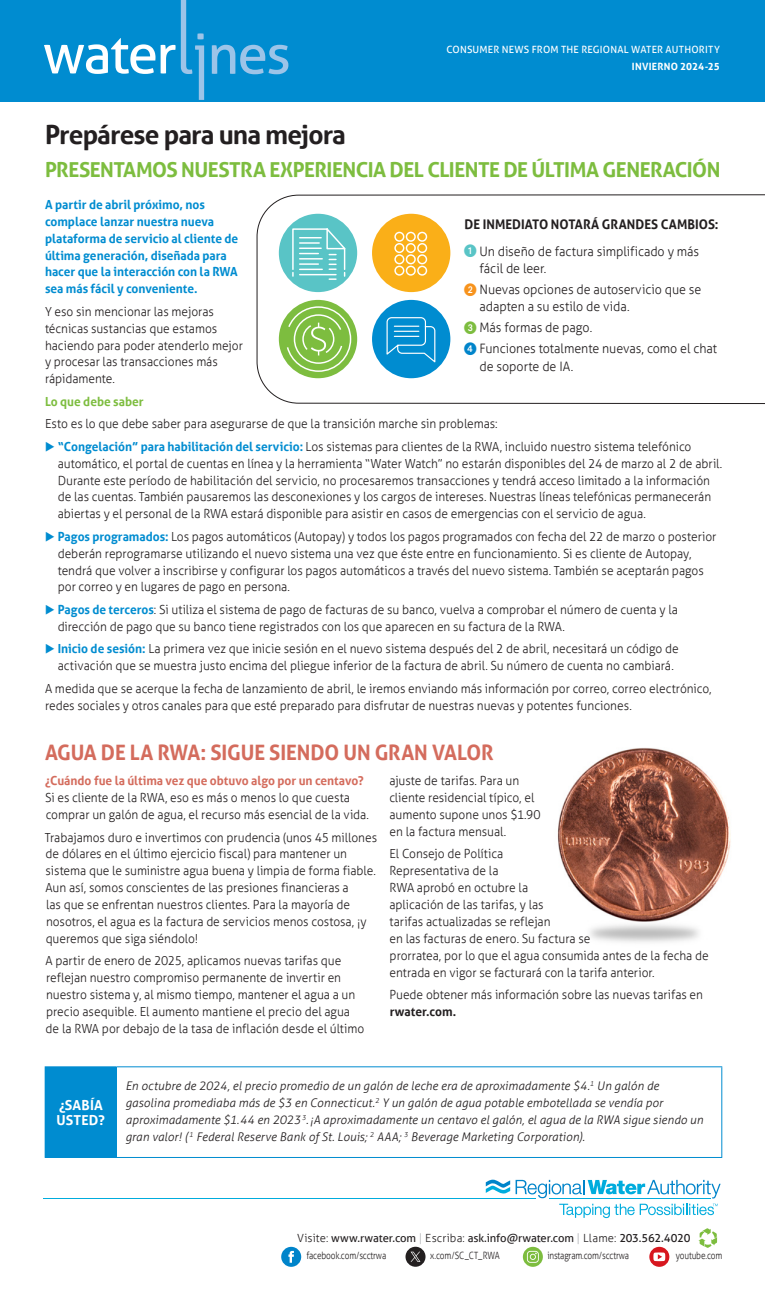
<style>
.page{position:relative;width:765px;height:1305px;background:#fff}
.page>*{position:absolute;margin:0;border:0;box-sizing:border-box;transform-origin:0 0}
.Text__Running_9_75_13{font:700 26.25px "Aller";letter-spacing:-.035em;color:#231f20}
.Text__Running_9_75_13-2{font:700 21.25px "Aller";letter-spacing:-.005em;color:#d46c5d;scale:.96 1}
.Text__Running_9_75_13-3{font:700 20.62px "Aller";letter-spacing:-.025em;color:#7dbd3f}
.Text__Running_10_13_5{font:700 13.75px/15px "Aller";letter-spacing:.01em;color:#fff}
.Text__Running_9_75_13-4{font:700 13.25px "Aller";color:#231f20;scale:.96 1}
.Text__Running_9_75_13-5{font:300 13px/17.5px "Aller";letter-spacing:-.005em;color:#231f20;scale:.96 1}
.Text__Running_9_75_13-6{font:300 12.5px/16.9px "Aller";letter-spacing:-.005em;color:#231f20;scale:.96 1}
.Text__Running_9_75_13-7{font:700 12.5px/16.9px "Aller";letter-spacing:-.005em;color:#008cd0;scale:.96 1}
.Text__Running_9_75_13-8{font:700 12.5px "Aller";color:#7dbd3f;scale:.96 1}
.Text__Running_10_13_5-2{font:italic 300 11.88px/16.9px "Aller";letter-spacing:.005em;color:#231f20}
.Text__Running{font:11.25px "Aller";letter-spacing:-.01em;color:#231f20}
.Text__Running_10_13_5-3{font:300 10px "Aller";letter-spacing:-.02em;color:#231f20;scale:.83 1}
.t1{font:10px "Aller";letter-spacing:.02em;color:#fff}
.t2{font:700 10px "Aller";letter-spacing:.025em;color:#fff}
.s1{font-family:"European Pi Three";font-weight:400;color:#008cd0}
.s2{font-weight:700;color:#008cd0}
.s3{font-family:"European Pi One";font-weight:400;color:#59c4c6}
.s4{font-family:"European Pi One";font-weight:400;color:#f7931d}
.s5{font-family:"European Pi One";font-weight:400;color:#7dbd3f}
.s6{font-family:"European Pi One";font-weight:400;color:#0084ca}
.s7{font-weight:700;color:#d46c5d}
.s8{font-weight:700}
.s9{font-weight:300}
.s10{font-weight:300;color:#b2b3b7}
</style>
<div class="page">
<div style="left:0;top:0;width:765px;height:101px;background:#008cd0"></div>
<svg style="left:44px;top:0;width:160px;height:100px"></svg>
<svg style="left:212px;top:45px;width:76px;height:29px"></svg>
<div style="left:45px;top:1067px;width:71px;height:90px;background:#008cd0"></div>
<hr style="left:45px;top:1066px;width:71px;height:1px;background:#008cd0">
<hr style="left:116px;top:1066px;width:606px;height:1px;background:#008cd0">
<hr style="left:116px;top:1067px;width:1px;height:90px;background:#008cd0">
<hr style="left:721px;top:1067px;width:1px;height:90px;background:#008cd0">
<hr style="left:45px;top:1157px;width:71px;height:1px;background:#008cd0">
<hr style="left:116px;top:1157px;width:606px;height:1px;background:#008cd0">
<hr style="left:44px;top:1198px;width:491px;height:1px;background:#00acdd">
<svg style="left:486px;top:1180px;width:24px;height:14px"></svg>
<svg style="left:516px;top:1180px;width:205px;height:38px"></svg>
<svg style="left:699px;top:1228px;width:18px;height:20px"></svg>
<svg style="left:256px;top:194px;width:509px;height:210px"></svg>
<img style="left:557px;top:748px;width:174px;height:195px">
<svg style="left:281px;top:1247px;width:20px;height:20px"></svg>
<svg style="left:523px;top:1247px;width:20px;height:20px"></svg>
<svg style="left:649px;top:1247px;width:20px;height:20px"></svg>
<div style="left:406px;top:1247px;width:20px;height:20px;background:#231f20;border-radius:50%"></div>
<svg style="left:411px;top:1252px;width:9px;height:10px"></svg>
<p class="t1" style="left:446px;top:43px;width:275px">CONSUMER NEWS FROM THE REGIONAL WATER AUTHORITY</p>
<p class="t2" style="left:632px;top:60px;width:90px">INVIERNO 2024-25</p>
<p class="Text__Running_9_75_13" style="left:45px;top:118px;width:302px">Prepárese para una mejora</p>
<p class="Text__Running_9_75_13-3" style="left:45px;top:157px;width:677px">PRESENTAMOS NUESTRA EXPERIENCIA DEL CLIENTE DE ÚLTIMA GENERACIÓN</p>
<p class="Text__Running_9_75_13-7" style="left:45px;top:196px;width:203px">A partir de abril próximo, nos complace lanzar nuestra nueva plataforma de servicio al cliente de última generación, diseñada para hacer que la interacción con la RWA sea más fácil y conveniente.</p>
<p class="Text__Running_9_75_13-6" style="left:45px;top:303px;width:208px">Y eso sin mencionar las mejoras técnicas sustancias que estamos haciendo para poder atenderlo mejor y procesar las transacciones más rápidamente.</p>
<p class="Text__Running_9_75_13-8" style="left:45px;top:394px;width:104px">Lo que debe saber</p>
<p class="Text__Running_9_75_13-6" style="left:45px;top:415px;width:473px">Esto es lo que debe saber para asegurarse de que la transición marche sin problemas:</p>
<p class="Text__Running_9_75_13-6" style="left:58px;top:438px;width:694px;text-indent:-13px"><span class="s1">E</span> <span class="s2">“Congelación” para habilitación del servicio:</span> Los sistemas para clientes de la RWA, incluido nuestro sistema telefónico automático, el portal de cuentas en línea y la herramienta “Water Watch” no estarán disponibles del 24 de marzo al 2 de abril.<br>Durante este período de habilitación del servicio, no procesaremos transacciones y tendrá acceso limitado a la información de las cuentas. También pausaremos las desconexiones y los cargos de intereses. Nuestras líneas telefónicas permanecerán abiertas y el personal de la RWA estará disponible para asistir en casos de emergencias con el servicio de agua.</p>
<p class="Text__Running_9_75_13-6" style="left:58px;top:528px;width:688px;text-indent:-13px"><span class="s1">E</span> <span class="s2">Pagos programados:</span> Los pagos automáticos (Autopay) y todos los pagos programados con fecha del 22 de marzo o posterior deberán reprogramarse utilizando el nuevo sistema una vez que éste entre en funcionamiento. Si es cliente de Autopay, tendrá que volver a inscribirse y configurar los pagos automáticos a través del nuevo sistema. También se aceptarán pagos por correo y en lugares de pago en persona.</p>
<p class="Text__Running_9_75_13-6" style="left:58px;top:601px;width:648px;text-indent:-13px"><span class="s1">E</span> <span class="s2">Pagos de terceros</span>: Si utiliza el sistema de pago de facturas de su banco, vuelva a comprobar el número de cuenta y la dirección de pago que su banco tiene registrados con los que aparecen en su factura de la RWA.</p>
<p class="Text__Running_9_75_13-6" style="left:58px;top:640px;width:648px;text-indent:-13px"><span class="s1">E</span> <span class="s2">Inicio de sesión:</span> La primera vez que inicie sesión en el nuevo sistema después del 2 de abril, necesitará un código de activación que se muestra justo encima del pliegue inferior de la factura de abril. Su número de cuenta no cambiará.</p>
<p class="Text__Running_9_75_13-6" style="left:45px;top:680px;width:696px">A medida que se acerque la fecha de lanzamiento de abril, le iremos enviando más información por correo, correo electrónico, redes sociales y otros canales para que esté preparado para disfrutar de nuestras nuevas y potentes funciones.</p>
<p class="Text__Running_9_75_13-4" style="left:465px;top:216px;width:266px">DE INMEDIATO NOTARÁ GRANDES CAMBIOS:</p>
<p class="Text__Running_9_75_13-5" style="left:480px;top:242px;width:230px;text-indent:-15px"><span class="s3">1</span> Un diseño de factura simplificado y más fácil de leer.</p>
<p class="Text__Running_9_75_13-5" style="left:480px;top:281px;width:233px;text-indent:-15px"><span class="s4">2</span> Nuevas opciones de autoservicio que se adapten a su estilo de vida.</p>
<p class="Text__Running_9_75_13-5" style="left:464px;top:319px;width:135px"><span class="s5">3</span> Más formas de pago.</p>
<p class="Text__Running_9_75_13-5" style="left:480px;top:340px;width:249px;text-indent:-15px"><span class="s6">4</span> Funciones totalmente nuevas, como el chat de soporte de IA.</p>
<p class="Text__Running_9_75_13-2" style="left:45px;top:739px;width:469px">AGUA DE LA RWA: SIGUE SIENDO UN GRAN VALOR</p>
<p class="Text__Running_9_75_13-6" style="left:45px;top:773px;width:339px"><span class="s7">¿Cuándo fue la última vez que obtuvo algo por un centavo?<br></span>Si es cliente de la RWA, eso es más o menos lo que cuesta comprar un galón de agua, el recurso más esencial de la vida.</p>
<p class="Text__Running_9_75_13-6" style="left:45px;top:829px;width:348px">Trabajamos duro e invertimos con prudencia (unos 45 millones de dólares en el último ejercicio fiscal) para mantener un sistema que le suministre agua buena y limpia de forma fiable.<br>Aun así, somos conscientes de las presiones financieras a<br>las que se enfrentan nuestros clientes. Para la mayoría de nosotros, el agua es la factura de servicios menos costosa, ¡y queremos que siga siéndolo!</p>
<p class="Text__Running_9_75_13-6" style="left:45px;top:953px;width:334px">A partir de enero de 2025, aplicamos nuevas tarifas que reflejan nuestro compromiso permanente de invertir en nuestro sistema y, al mismo tiempo, mantener el agua a un precio asequible. El aumento mantiene el precio del agua de la RWA por debajo de la tasa de inflación desde el último</p>
<p class="Text__Running_9_75_13-6" style="left:389px;top:773px;width:159px">ajuste de tarifas. Para un cliente residencial típico, el aumento supone unos $1.90 en la factura mensual.</p>
<p class="Text__Running_9_75_13-6" style="left:389px;top:846px;width:334px">El Consejo de Política<br>Representativa de la<br>RWA aprobó en octubre la<br>aplicación de las tarifas, y las<br>tarifas actualizadas se reflejan<br>en las facturas de enero. Su factura se<br>prorratea, por lo que el agua consumida antes de la fecha de entrada en vigor se facturará con la tarifa anterior.</p>
<p class="Text__Running_9_75_13-6" style="left:389px;top:986px;width:328px">Puede obtener más información sobre las nuevas tarifas en <span class="s8">rwater.com.</span></p>
<p class="Text__Running_10_13_5" style="left:57px;top:1097px;width:50px">¿SABÍA<br>USTED?</p>
<p class="Text__Running_10_13_5-2" style="left:125px;top:1077px;width:579px">En octubre de 2024, el precio promedio de un galón de leche era de aproximadamente $4.<sup>1</sup> Un galón de gasolina promediaba más de $3 en Connecticut.<sup>2</sup> Y un galón de agua potable embotellada se vendía por aproximadamente $1.44 en 2023<sup>3</sup>. ¡A aproximadamente un centavo el galón, el agua de la RWA sigue siendo un gran valor! ( <sup>1</sup> Federal Reserve Bank of St. Louis; <sup>2</sup> AAA; <sup>3</sup> Beverage Marketing Corporation).</p>
<p class="Text__Running" style="left:297px;top:1231px;width:395px"><span class="s9">Visite:</span> www.rwater.com <span class="s10">|</span> <span class="s9">Escriba:</span> ask.info@rwater.com <span class="s10">|</span> <span class="s9">Llame:</span> 203.562.4020</p>
<p class="Text__Running_10_13_5-3" style="left:306px;top:1250px;width:98px">facebook.com/scctrwa</p>
<p class="Text__Running_10_13_5-3" style="left:430px;top:1250px;width:86px">x.com/SC_CT_RWA</p>
<p class="Text__Running_10_13_5-3" style="left:547px;top:1250px;width:100px">instagram.com/scctrwa</p>
<p class="Text__Running_10_13_5-3" style="left:676px;top:1250px;width:58px">youtube.com</p>
</div>
